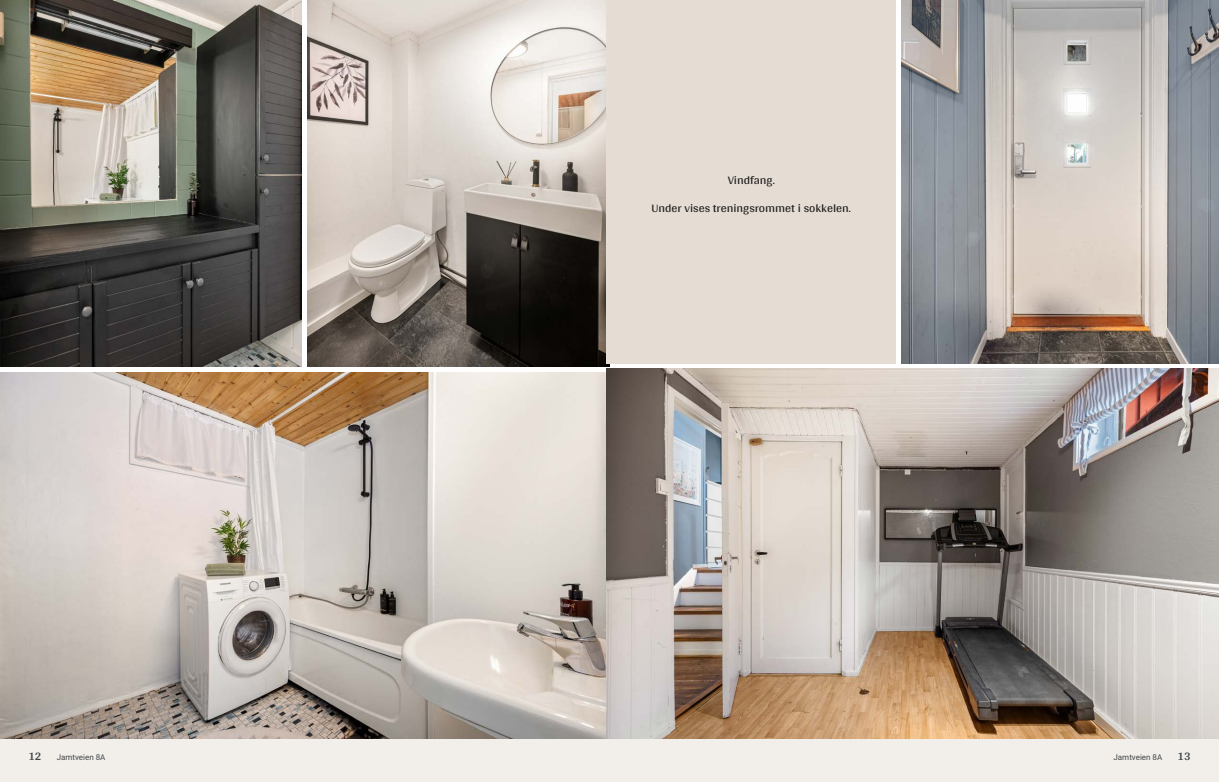
<style>
.page{position:relative;width:1219px;height:782px;background:#fff}
.page>*{position:absolute;margin:0;border:0;box-sizing:border-box;transform-origin:0 0}
.t1{font:12px "Arya";color:#1d1d1b}
.t2{font:700 12px "Arya";color:#414749}
.t3{font:8px "Roboto Vitec";color:#414749}
</style>
<div class="page">
<img style="left:0;top:0;width:302px;height:367px">
<img style="left:308px;top:0;width:301px;height:367px">
<img style="left:0;top:372px;width:607px;height:367px">
<div style="left:0;top:739px;width:612px;height:42px;background:#f2eeea"></div>
<img style="left:607px;top:369px;width:612px;height:370px">
<img style="left:901px;top:0;width:318px;height:363px">
<div style="left:607px;top:739px;width:612px;height:42px;background:#f2eeea"></div>
<div style="left:607px;top:0;width:289px;height:363px;background:#e5dcd4"></div>
<p class="t1" style="left:728px;top:172px;width:49px">Vindfang.</p>
<p class="t1" style="left:651px;top:200px;width:201px">Under vises treningsrommet i sokkelen.</p>
<p class="t2" style="left:28px;top:749px;width:15px">12</p>
<p class="t3" style="left:57px;top:751px;width:50px">Jamtveien 8A</p>
<p class="t3" style="left:1113px;top:751px;width:50px">Jamtveien 8A</p>
<p class="t2" style="left:1177px;top:749px;width:15px">13</p>
</div>
